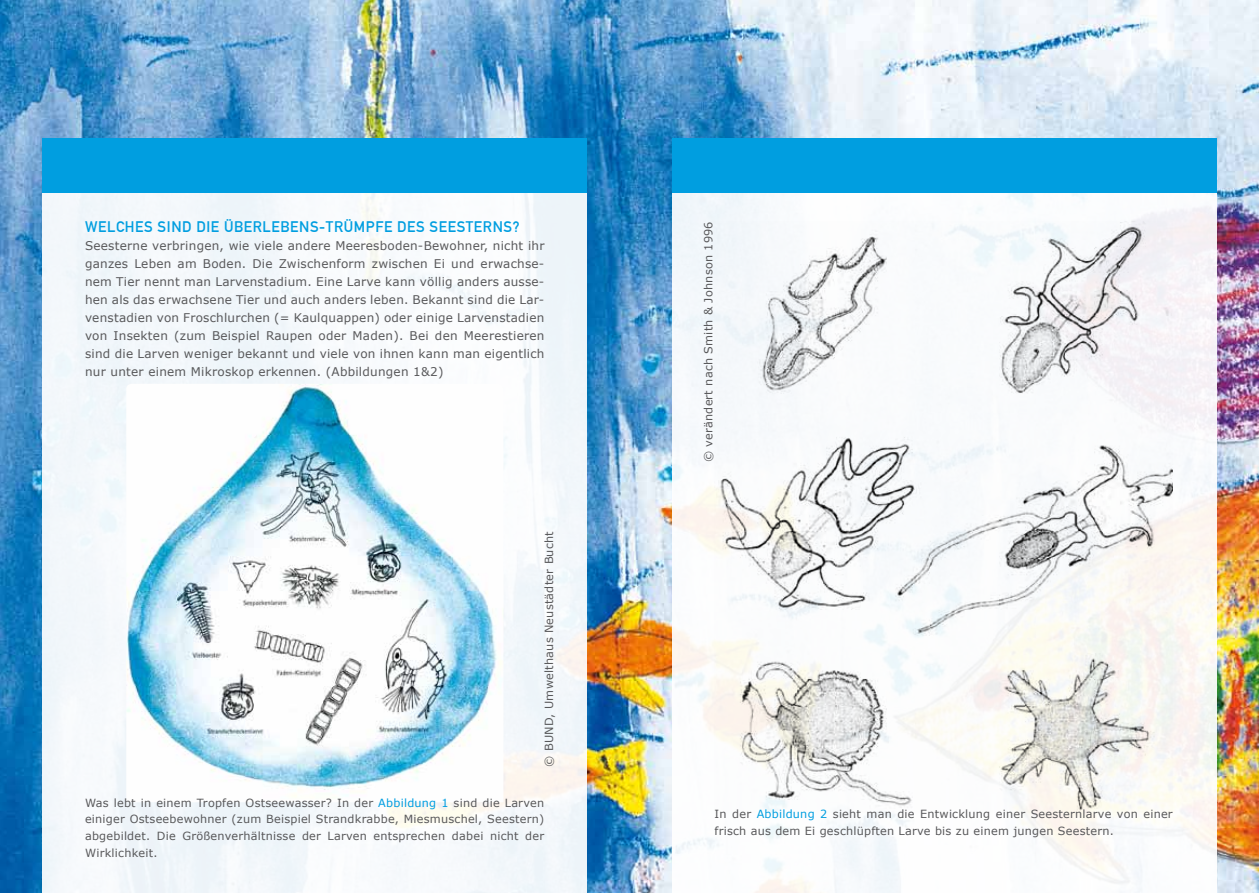
<style>
.page{position:relative;width:1259px;height:893px;background:#fff}
.page>*{position:absolute;margin:0;border:0;box-sizing:border-box;transform-origin:0 0}
.t1{font:15px "DIN Mittelschrift LT Alternate";letter-spacing:.04em;color:#009ee0}
.t2{font:12px/18px "Verdana";letter-spacing:.02em;color:#58585a;text-align:justify}
.t3{font:11.25px/16.5px "Verdana";letter-spacing:.02em;color:#58585a;text-align:justify}
.s1{color:#009ee0}
</style>
<div class="page">
<img style="left:0;top:0;width:1259px;height:893px">
<div style="left:43px;top:193px;width:544px;height:700px;background:#f4f8fb"></div>
<div style="left:43px;top:138px;width:544px;height:55px;background:#009ee0"></div>
<div style="left:672px;top:193px;width:544px;height:700px;background:#fff"></div>
<div style="left:672px;top:138px;width:544px;height:55px;background:#009ee0"></div>
<img style="left:127px;top:384px;width:376px;height:415px">
<img style="left:714px;top:221px;width:458px;height:592px">
<p class="t1" style="left:85px;top:218px;width:436px">WELCHES SIND DIE ÜBERLEBENS-TRÜMPFE DES SEESTERNS?</p>
<p class="t2" style="left:85px;top:236px;width:461px">Seesterne verbringen, wie viele andere Meeresboden-Bewohner, nicht ihr ganzes Leben am Boden. Die Zwischenform zwischen Ei und erwachse&shy;nem Tier nennt man Larvenstadium. Eine Larve kann völlig anders ausse&shy;hen als das erwachsene Tier und auch anders leben. Bekannt sind die Lar&shy;venstadien von Froschlurchen (= Kaulquappen) oder einige Larvenstadien von Insekten (zum Beispiel Raupen oder Maden). Bei den Meerestieren sind die Larven weniger bekannt und viele von ihnen kann man eigentlich nur unter einem Mikroskop erkennen. (Abbildungen 1&amp;2)</p>
<p class="t3" style="left:541px;top:767px;width:237px;rotate:-90deg">© BUND, Umwelthaus Neustädter Bucht</p>
<p class="t3" style="left:85px;top:795px;width:460px">Was lebt in einem Tropfen Ostseewasser? In der <span class="s1">Abbildung 1</span> sind die Larven einiger Ostseebewohner (zum Beispiel Strandkrabbe, Miesmuschel, Seestern) abgebildet. Die Größenverhältnisse der Larven entsprechen dabei nicht der Wirklichkeit.</p>
<p class="t3" style="left:700px;top:462px;width:242px;rotate:-90deg">© verändert nach Smith &amp; Johnson 1996</p>
<p class="t3" style="left:714px;top:806px;width:460px">In der <span class="s1">Abbildung 2</span> sieht man die Entwicklung einer Seesternlarve von einer frisch aus dem Ei geschlüpften Larve bis zu einem jungen Seestern.</p>
</div>
